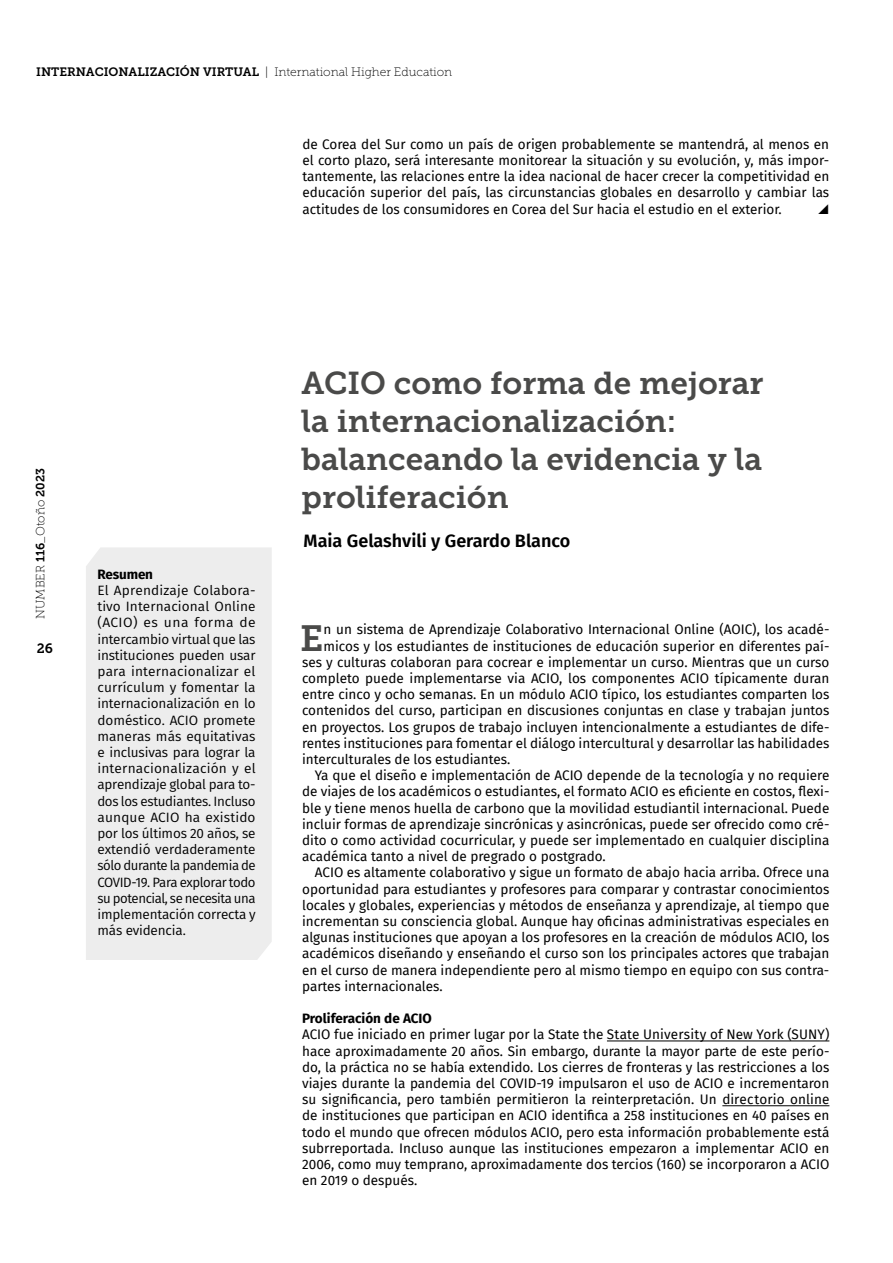
<style>
.page{position:relative;width:893px;height:1263px;background:#fff}
.page>*{position:absolute;margin:0;border:0;box-sizing:border-box;transform-origin:0 0}
.t1{font:36.3px "Museo Slab 700";color:#4a4a49}
.t2{font:31.5px/37.8px "Museo Slab 700";color:#4a4a49}
.t3{font:600 18px "Fira Sans";color:#000}
.t4{font:13.5px/16.2px "Fira Sans";color:#000;text-align:justify}
.t5{font:13.5px/16.2px "Fira Sans";letter-spacing:-.01em;color:#000;text-align:justify}
.t6{font:700 13.5px "Fira Sans";letter-spacing:-.005em;color:#000}
.t7{font:13.5px "Museo Slab 700";color:#000}
.t8{font:12.15px "Museo Slab 100";color:#000}
.t9{font:12px "Museo Slab 100";color:#000}
.s1{font-family:"Museo Slab 700"}
</style>
<div class="page">
<hr style="left:607px;top:1040px;width:222px;height:1px;background:#000">
<hr style="left:722px;top:1105px;width:107px;height:1px;background:#000">
<div style="left:86px;top:547px;width:186px;height:413px;background:#ededed"></div>
<p class="t8" style="left:36px;top:66px;width:418px"><span class="s1">INTERNACIONALIZACIÓN VIRTUAL</span> | International Higher Education</p>
<p class="t4" style="left:302px;top:136px;width:528px">de Corea del Sur como un país de origen probablemente se mantendrá, al menos en el corto plazo, será interesante monitorear la situación y su evolución, y, más impor&shy;tantemente, las relaciones entre la idea nacional de hacer crecer la competitividad en educación superior del país, las circunstancias globales en desarrollo y cambiar las actitudes de los consumidores en Corea del Sur hacia el estudio en el exterior.</p>
<p class="t9" style="left:34px;top:619px;width:152px;rotate:-90deg">NUMBER <span class="s1">116</span>_Otoño <span class="s1">2023</span></p>
<p class="t7" style="left:37px;top:641px;width:18px">26</p>
<p class="t6" style="left:97px;top:563px;width:57px">Resumen</p>
<p class="t5" style="left:97px;top:582px;width:160px">El Aprendizaje Colabora&shy;tivo Internacional Online (ACIO) es una forma de intercambio virtual que las instituciones pueden usar para internacionalizar el currículum y fomentar la internacionalización en lo doméstico. ACIO promete maneras más equitativas e inclusivas para lograr la internacionalización y el aprendizaje global para to&shy;dos los estudiantes. Incluso aunque ACIO ha existido por los últimos 20 años, se extendió verdaderamente sólo durante la pandemia de COVID-19. Para explorar todo su potencial, se necesita una implementación correcta y más evidencia.</p>
<h2 class="t2" style="left:301px;top:365px;width:464px">ACIO como forma de mejorar la internacionalización: balanceando la evidencia y la proliferación</h2>
<h3 class="t3" style="left:304px;top:526px;width:268px">Maia Gelashvili y Gerardo Blanco</h3>
<h1 class="t1" style="left:300px;top:617px;width:25px">E</h1>
<p class="t4" style="left:324px;top:621px;width:507px">n un sistema de Aprendizaje Colaborativo Internacional Online (AOIC), los acadé-</p>
<p class="t4" style="left:324px;top:637px;width:507px">micos y los estudiantes de instituciones de educación superior en diferentes paí-</p>
<p class="t4" style="left:302px;top:654px;width:529px">ses y culturas colaboran para cocrear e implementar un curso. Mientras que un curso</p>
<p class="t4" style="left:302px;top:670px;width:529px">completo puede implementarse via ACIO, los componentes ACIO típicamente duran</p>
<p class="t4" style="left:302px;top:686px;width:529px">entre cinco y ocho semanas. En un módulo ACIO típico, los estudiantes comparten los</p>
<p class="t4" style="left:302px;top:702px;width:529px">contenidos del curso, participan en discusiones conjuntas en clase y trabajan juntos</p>
<p class="t4" style="left:302px;top:718px;width:529px">en proyectos. Los grupos de trabajo incluyen intencionalmente a estudiantes de dife-</p>
<p class="t4" style="left:302px;top:735px;width:529px">rentes instituciones para fomentar el diálogo intercultural y desarrollar las habilidades</p>
<p class="t4" style="left:302px;top:751px;width:210px">interculturales de los estudiantes.</p>
<p class="t4" style="left:315px;top:767px;width:516px">Ya que el diseño e implementación de ACIO depende de la tecnología y no requiere</p>
<p class="t4" style="left:302px;top:783px;width:529px">de viajes de los académicos o estudiantes, el formato ACIO es eficiente en costos, flexi-</p>
<p class="t4" style="left:302px;top:799px;width:529px">ble y tiene menos huella de carbono que la movilidad estudiantil internacional. Puede</p>
<p class="t4" style="left:302px;top:816px;width:529px">incluir formas de aprendizaje sincrónicas y asincrónicas, puede ser ofrecido como cré-</p>
<p class="t4" style="left:302px;top:832px;width:529px">dito o como actividad cocurricular, y puede ser implementado en cualquier disciplina</p>
<p class="t4" style="left:302px;top:848px;width:305px">académica tanto a nivel de pregrado o postgrado.</p>
<p class="t4" style="left:315px;top:864px;width:516px">ACIO es altamente colaborativo y sigue un formato de abajo hacia arriba. Ofrece una</p>
<p class="t4" style="left:302px;top:880px;width:529px">oportunidad para estudiantes y profesores para comparar y contrastar conocimientos</p>
<p class="t4" style="left:302px;top:897px;width:529px">locales y globales, experiencias y métodos de enseñanza y aprendizaje, al tiempo que</p>
<p class="t4" style="left:302px;top:913px;width:529px">incrementan su consciencia global. Aunque hay oficinas administrativas especiales en</p>
<p class="t4" style="left:302px;top:929px;width:529px">algunas instituciones que apoyan a los profesores en la creación de módulos ACIO, los</p>
<p class="t4" style="left:302px;top:945px;width:529px">académicos diseñando y enseñando el curso son los principales actores que trabajan</p>
<p class="t4" style="left:302px;top:961px;width:529px">en el curso de manera independiente pero al mismo tiempo en equipo con sus contra-</p>
<p class="t4" style="left:302px;top:978px;width:142px">partes internacionales.</p>
<p class="t6" style="left:302px;top:1007px;width:131px">Proliferación de ACIO</p>
<p class="t4" style="left:302px;top:1026px;width:529px">ACIO fue iniciado en primer lugar por la State the State University of New York (SUNY) hace aproximadamente 20 años. Sin embargo, durante la mayor parte de este perío&shy;do, la práctica no se había extendido. Los cierres de fronteras y las restricciones a los viajes durante la pandemia del COVID-19 impulsaron el uso de ACIO e incrementaron su significancia, pero también permitieron la reinterpretación. Un directorio online de instituciones que participan en ACIO identifica a 258 instituciones en 40 países en todo el mundo que ofrecen módulos ACIO, pero esta información probablemente está subrreportada. Incluso aunque las instituciones empezaron a implementar ACIO en 2006, como muy temprano, aproximadamente dos tercios (160) se incorporaron a ACIO en 2019 o después.</p>
</div>
